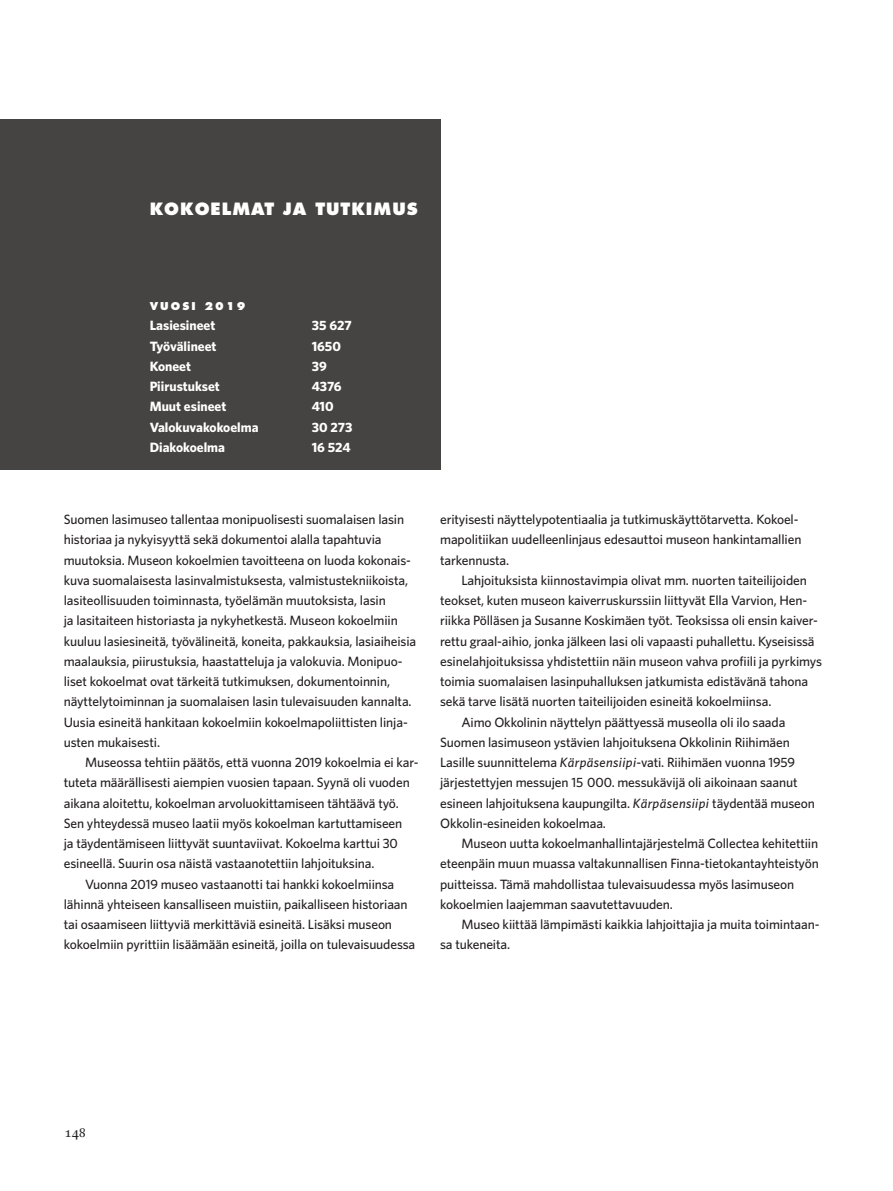
<style>
.page{position:relative;width:893px;height:1191px;background:#fff}
.page>*{position:absolute;margin:0;border:0;box-sizing:border-box;transform-origin:0 0}
.t1{font:800 16.5px "Futura";color:#fff}
.t2{font:500 13.5px/20.2px "Whitney";letter-spacing:-.01em;color:#231f20}
.t3{font:700 13.5px "Whitney";color:#fff}
.t4{font:13.5px "Arnhem Blond";color:#231f20}
.t5{font:800 10.5px "Futura";letter-spacing:.2em;color:#fff}
.s1{font-style:italic}
</style>
<div class="page">
<div style="left:0;top:119px;width:440px;height:350px;background:#464442"></div>
<p class="t1" style="left:150px;top:198px;width:30px">KOKOELMAT</p>
<p class="t1" style="left:283px;top:198px;width:46px">JA TUTKIMUS</p>
<p class="t5" style="left:150px;top:299px;width:21px">VUOSI</p>
<p class="t5" style="left:204px;top:299px;width:43px">2019</p>
<p class="t3" style="left:150px;top:317px;width:67px">Lasiesineet</p>
<p class="t3" style="left:312px;top:317px;width:42px">35 627</p>
<p class="t3" style="left:150px;top:337px;width:68px">Työvälineet</p>
<p class="t3" style="left:312px;top:337px;width:31px">1650</p>
<p class="t3" style="left:150px;top:357px;width:43px">Koneet</p>
<p class="t3" style="left:312px;top:357px;width:17px">39</p>
<p class="t3" style="left:150px;top:377px;width:72px">Piirustukset</p>
<p class="t3" style="left:312px;top:377px;width:32px">4376</p>
<p class="t3" style="left:150px;top:398px;width:78px">Muut esineet</p>
<p class="t3" style="left:312px;top:398px;width:23px">410</p>
<p class="t3" style="left:150px;top:418px;width:110px">Valokuvakokoelma</p>
<p class="t3" style="left:312px;top:418px;width:42px">30 273</p>
<p class="t3" style="left:150px;top:438px;width:77px">Diakokoelma</p>
<p class="t3" style="left:312px;top:438px;width:40px">16 524</p>
<p class="t2" style="left:64px;top:509px;width:354px">Suomen lasimuseo tallentaa monipuolisesti suomalaisen lasin historiaa ja nykyisyyttä sekä dokumentoi alalla tapahtuvia muutoksia. Museon kokoelmien tavoitteena on luoda kokonais&shy;kuva suomalaisesta lasinvalmistuksesta, valmistustekniikoista, lasiteollisuuden toiminnasta, työelämän muutoksista, lasin<br>ja lasitaiteen historiasta ja nykyhetkestä. Museon kokoelmiin kuuluu lasiesineitä, työvälineitä, koneita, pakkauksia, lasiaiheisia maalauksia, piirustuksia, haastatteluja ja valokuvia. Monipuo&shy;liset kokoelmat ovat tärkeitä tutkimuksen, dokumentoinnin, näyttelytoiminnan ja suomalaisen lasin tulevaisuuden kannalta.<br>Uusia esineitä hankitaan kokoelmiin kokoelmapoliittisten linja&shy;usten mukaisesti.</p>
<p class="t2" style="left:85px;top:752px;width:335px">Museossa tehtiin päätös, että vuonna 2019 kokoelmia ei kar-</p>
<p class="t2" style="left:64px;top:772px;width:347px">tuteta määrällisesti aiempien vuosien tapaan. Syynä oli vuoden</p>
<p class="t2" style="left:64px;top:792px;width:336px">aikana aloitettu, kokoelman arvoluokittamiseen tähtäävä työ.</p>
<p class="t2" style="left:64px;top:813px;width:340px">Sen yhteydessä museo laatii myös kokoelman kartuttamiseen</p>
<p class="t2" style="left:64px;top:833px;width:336px">ja täydentämiseen liittyvät suuntaviivat. Kokoelma karttui 30</p>
<p class="t2" style="left:64px;top:853px;width:312px">esineellä. Suurin osa näistä vastaanotettiin lahjoituksina.</p>
<p class="t2" style="left:85px;top:873px;width:311px">Vuonna 2019 museo vastaanotti tai hankki kokoelmiinsa</p>
<p class="t2" style="left:64px;top:894px;width:345px">lähinnä yhteiseen kansalliseen muistiin, paikalliseen historiaan</p>
<p class="t2" style="left:64px;top:914px;width:330px">tai osaamiseen liittyviä merkittäviä esineitä. Lisäksi museon</p>
<p class="t2" style="left:64px;top:934px;width:353px">kokoelmiin pyrittiin lisäämään esineitä, joilla on tulevaisuudessa</p>
<p class="t2" style="left:440px;top:509px;width:363px">erityisesti näyttelypotentiaalia ja tutkimuskäyttötarvetta. Kokoel&shy;mapolitiikan uudelleenlinjaus edesauttoi museon hankintamallien tarkennusta.</p>
<p class="t2" style="left:461px;top:570px;width:347px">Lahjoituksista kiinnostavimpia olivat mm. nuorten taiteilijoiden</p>
<p class="t2" style="left:440px;top:590px;width:369px">teokset, kuten museon kaiverruskurssiin liittyvät Ella Varvion, Hen-</p>
<p class="t2" style="left:440px;top:610px;width:379px">riikka Pölläsen ja Susanne Koskimäen työt. Teoksissa oli ensin kaiver-</p>
<p class="t2" style="left:440px;top:630px;width:376px">rettu graal-aihio, jonka jälkeen lasi oli vapaasti puhallettu. Kyseisissä</p>
<p class="t2" style="left:440px;top:651px;width:383px">esinelahjoituksissa yhdistettiin näin museon vahva profiili ja pyrkimys</p>
<p class="t2" style="left:440px;top:671px;width:369px">toimia suomalaisen lasinpuhalluksen jatkumista edistävänä tahona</p>
<p class="t2" style="left:440px;top:691px;width:333px">sekä tarve lisätä nuorten taiteilijoiden esineitä kokoelmiinsa.</p>
<p class="t2" style="left:461px;top:711px;width:325px">Aimo Okkolinin näyttelyn päättyessä museolla oli ilo saada</p>
<p class="t2" style="left:440px;top:732px;width:351px">Suomen lasimuseon ystävien lahjoituksena Okkolinin Riihimäen</p>
<p class="t2" style="left:440px;top:752px;width:356px">Lasille suunnittelema <span class="s1">Kärpäsensiipi</span>-vati. Riihimäen vuonna 1959</p>
<p class="t2" style="left:440px;top:772px;width:359px">järjestettyjen messujen 15 000. messukävijä oli aikoinaan saanut</p>
<p class="t2" style="left:440px;top:792px;width:376px">esineen lahjoituksena kaupungilta. <span class="s1">Kärpäsensiipi</span> täydentää museon</p>
<p class="t2" style="left:440px;top:813px;width:167px">Okkolin-esineiden kokoelmaa.</p>
<p class="t2" style="left:461px;top:833px;width:358px">Museon uutta kokoelmanhallintajärjestelmä Collectea kehitettiin</p>
<p class="t2" style="left:440px;top:853px;width:380px">eteenpäin muun muassa valtakunnallisen Finna-tietokantayhteistyön</p>
<p class="t2" style="left:440px;top:873px;width:356px">puitteissa. Tämä mahdollistaa tulevaisuudessa myös lasimuseon</p>
<p class="t2" style="left:440px;top:894px;width:234px">kokoelmien laajemman saavutettavuuden.</p>
<p class="t2" style="left:461px;top:914px;width:360px">Museo kiittää lämpimästi kaikkia lahjoittajia ja muita toimintaan-</p>
<p class="t2" style="left:440px;top:934px;width:72px">sa tukeneita.</p>
<p class="t4" style="left:65px;top:1125px;width:23px">148</p>
</div>
